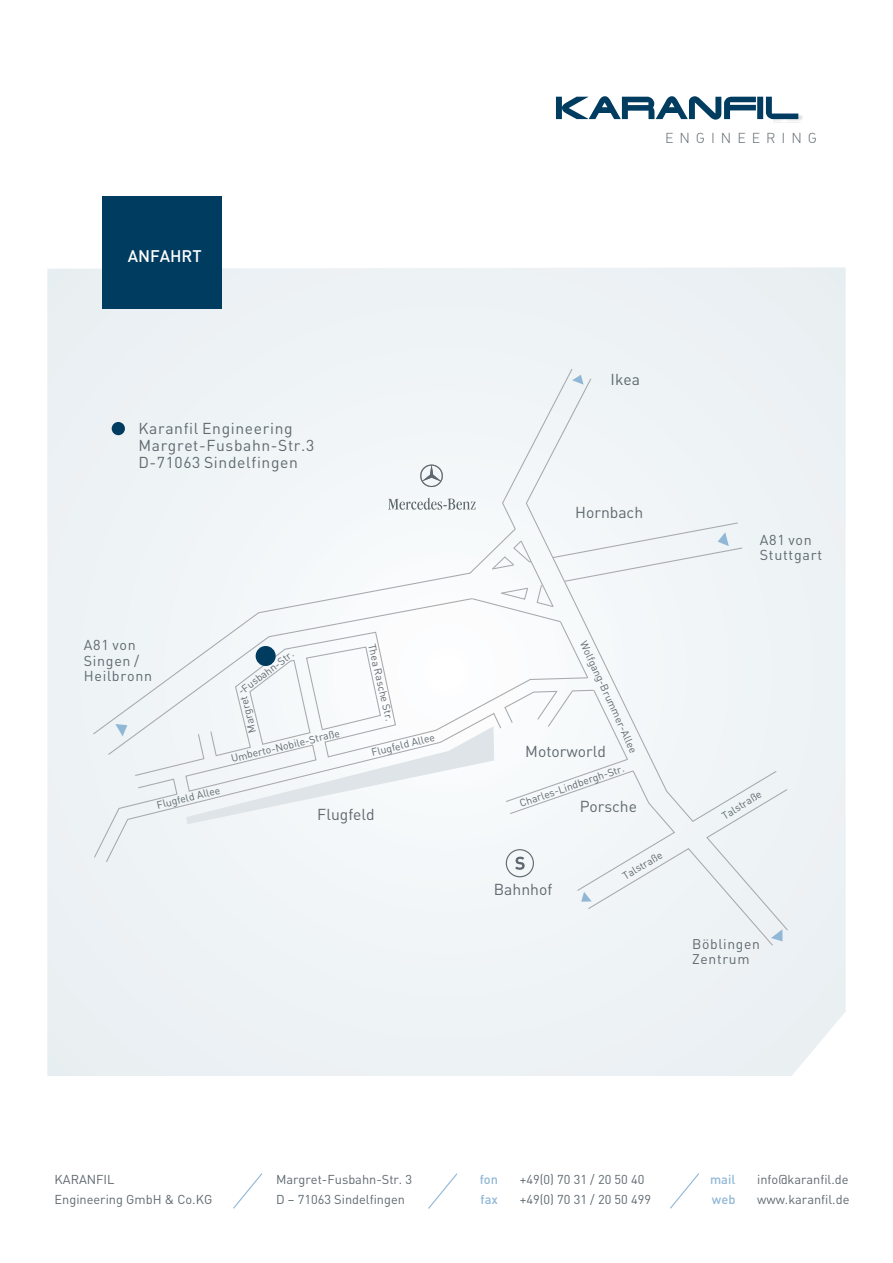
<style>
.page{position:relative;width:893px;height:1263px;background:#fff}
.page>*{position:absolute;margin:0;border:0;box-sizing:border-box;transform-origin:0 0}
.t1{font:500 16.65px "DIN";color:#fff}
.t2{font:15.75px "DIN";color:#5f696f}
.t3{font:15.6px/17.1px "DIN";letter-spacing:.04em;color:#5f696f}
.t4{font:14.25px/15.6px "DIN";letter-spacing:.05em;color:#5f696f}
.t5{font:14.25px "DIN Light Alternate";letter-spacing:.415em;color:#5f696f}
.t6{font:13.95px/15.1px "DIN";letter-spacing:.05em;color:#5f696f}
.t7{font:12.75px/20px "DIN";color:#5f696f}
.t8{font:500 12.75px/20.1px "DIN";color:#91b7d6}
.t9{font:10.5px "DIN";color:#5f696f}
</style>
<div class="page">
<div style="left:47px;top:267px;width:799px;height:809px;background:#edf2f5"></div>
<div style="left:501px;top:368px;width:288px;height:579px;background:#eff4f6"></div>
<div style="left:773px;top:115px;width:30px;height:7px;background:#a8a9ad;opacity:.49"></div>
<svg style="left:388px;top:498px;width:88px;height:12px"></svg>
<svg style="left:420px;top:465px;width:23px;height:22px"></svg>
<svg style="left:556px;top:96px;width:242px;height:24px"></svg>
<svg style="left:233px;top:1173px;width:29px;height:35px"></svg>
<svg style="left:428px;top:1173px;width:29px;height:36px"></svg>
<svg style="left:670px;top:1173px;width:29px;height:35px"></svg>
<div style="left:102px;top:196px;width:119px;height:112px;background:#003b60"></div>
<svg style="left:506px;top:863px;width:28px;height:14px"></svg>
<div style="left:112px;top:422px;width:13px;height:13px;background:#003b60;border-radius:50%"></div>
<svg style="left:581px;top:892px;width:11px;height:10px"></svg>
<svg style="left:572px;top:375px;width:12px;height:10px"></svg>
<div style="left:92px;top:522px;width:651px;height:234px;background:#f1f5f7"></div>
<svg style="left:718px;top:532px;width:11px;height:14px"></svg>
<svg style="left:771px;top:929px;width:11px;height:12px"></svg>
<svg style="left:93px;top:527px;width:541px;height:336px"></svg>
<div style="left:256px;top:646px;width:20px;height:20px;background:#003b60;border-radius:50%"></div>
<h1 class="t1" style="left:128px;top:245px;width:76px">ANFAHRT</h1>
<h3 class="t3" style="left:138px;top:419px;width:177px">Karanfil Engineering<br>Margret-Fusbahn-Str.3<br>D-71063 Sindelfingen</h3>
<h3 class="t4" style="left:84px;top:637px;width:70px">A81 von<br>Singen /<br>Heilbronn</h3>
<p class="t9" style="left:235px;top:687px;width:68px;rotate:-37deg">-Fusbahn-Str.</p>
<p class="t9" style="left:246px;top:734px;width:39px;rotate:-104deg">Margret</p>
<p class="t9" style="left:230px;top:752px;width:113px;rotate:-13deg">Umberto-Nobile-Straße</p>
<p class="t9" style="left:378px;top:642px;width:81px;rotate:77deg">Thea Rasche Str.</p>
<p class="t9" style="left:370px;top:746px;width:66px;rotate:-14deg">Flugfeld Allee</p>
<p class="t9" style="left:155px;top:799px;width:66px;rotate:-14deg">Flugfeld Allee</p>
<h2 class="t2" style="left:317px;top:805px;width:59px">Flugfeld</h2>
<h3 class="t5" style="left:665px;top:130px;width:154px">ENGINEERING</h3>
<h2 class="t2" style="left:611px;top:369px;width:31px">Ikea</h2>
<h2 class="t2" style="left:575px;top:502px;width:69px">Hornbach</h2>
<p class="t9" style="left:589px;top:638px;width:124px;rotate:65deg">Wolfgang-Brummer-Allee</p>
<h2 class="t2" style="left:525px;top:741px;width:82px">Motorworld</h2>
<p class="t9" style="left:518px;top:797px;width:111px;rotate:-19deg">Charles-Lindbergh-Str.</p>
<h2 class="t2" style="left:580px;top:796px;width:59px">Porsche</h2>
<h3 class="t4" style="left:760px;top:531px;width:64px">A81 von<br>Stuttgart</h3>
<p class="t9" style="left:719px;top:810px;width:46px;rotate:-31deg">Talstraße</p>
<h2 class="t2" style="left:494px;top:879px;width:60px">Bahnhof</h2>
<p class="t9" style="left:620px;top:871px;width:46px;rotate:-31deg">Talstraße</p>
<h3 class="t6" style="left:692px;top:935px;width:69px">Böblingen<br>Zentrum</h3>
<p class="t7" style="left:55px;top:1169px;width:159px">KARANFIL<br>Engineering GmbH &amp; Co.KG</p>
<p class="t7" style="left:276px;top:1169px;width:138px;line-height:19.5px">Margret-Fusbahn-Str. 3<br>D – 71063 Sindelfingen</p>
<p class="t7" style="left:520px;top:1169px;width:133px">+49(0) 70 31 / 20 50 40 +49(0) 70 31 / 20 50 499</p>
<p class="t8" style="left:710px;top:1169px;width:27px">mail web</p>
<p class="t8" style="left:480px;top:1169px;width:20px">fon fax</p>
<p class="t7" style="left:757px;top:1169px;width:94px">info@karanfil.de www.karanfil.de</p>
</div>
